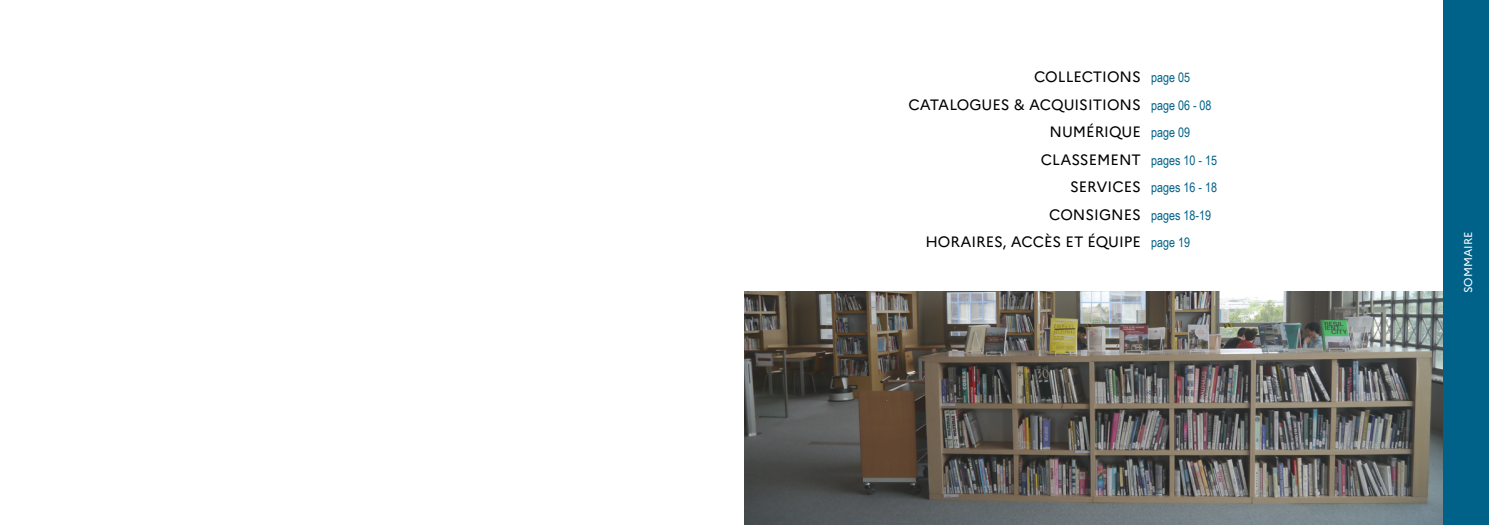
<style>
.page{position:relative;width:1489px;height:525px;background:#fff}
.page>*{position:absolute;margin:0;border:0;box-sizing:border-box;transform-origin:0 0}
.t1{font:15px/27.5px "Marianne";color:#000;text-align:right}
.t2{font:13.12px/27.5px "Arial Narrow";color:#006189}
.t3{font:11.25px "Marianne";color:#fff}
</style>
<div class="page">
<img style="left:744px;top:291px;width:699px;height:233px">
<div style="left:1443px;top:0;width:45px;height:524px;background:#006189"></div>
<p class="t1" style="left:908px;top:63px;width:234px">COLLECTIONS<br>CATALOGUES &amp; ACQUISITIONS<br>NUMÉRIQUE<br>CLASSEMENT<br>SERVICES<br>CONSIGNES<br>HORAIRES, ACCÈS ET ÉQUIPE</p>
<p class="t2" style="left:1151px;top:63px;width:67px">page 05 page 06 - 08 page 09 pages 10 - 15 pages 16 - 18 pages 18-19 page 19</p>
<p class="t3" style="left:1460px;top:293px;width:63px;rotate:-90deg">SOMMAIRE</p>
</div>
